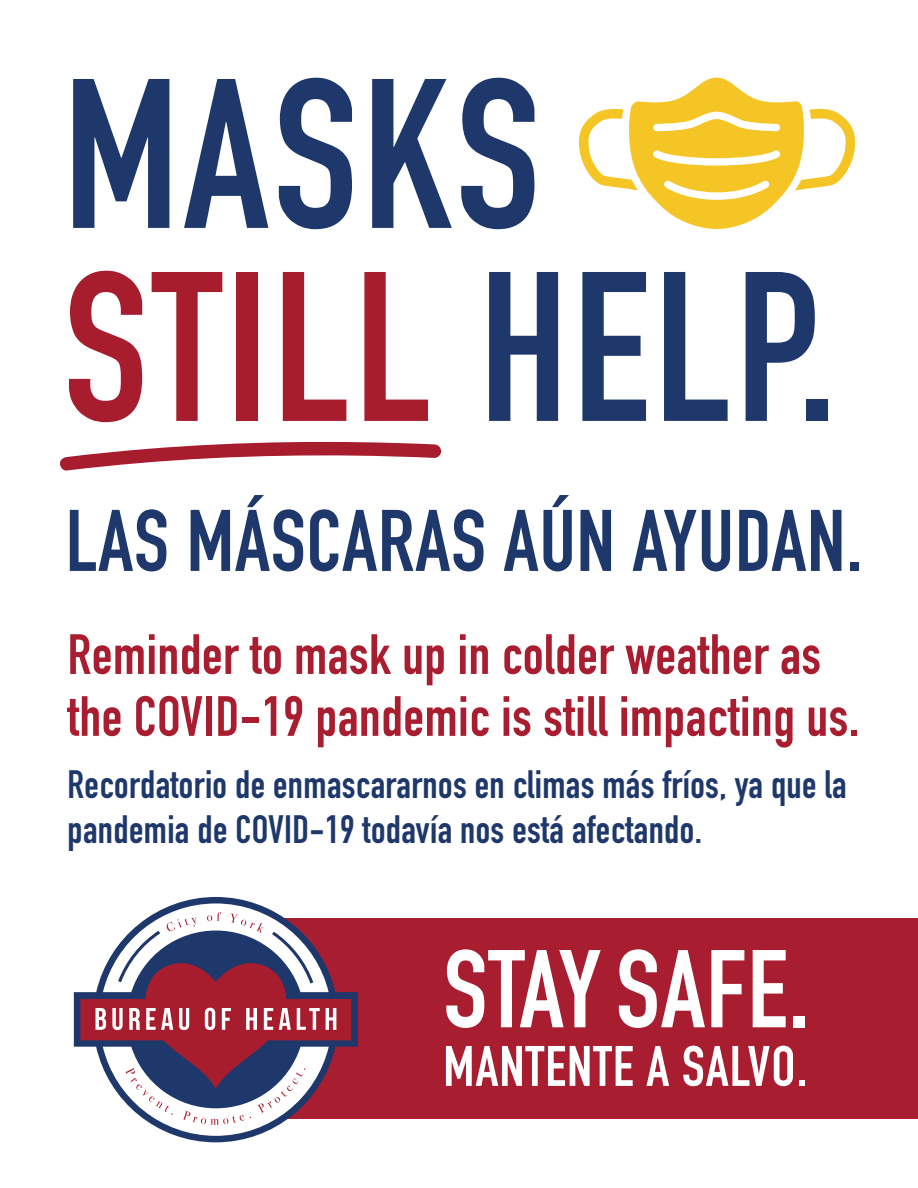
<style>
.page{position:relative;width:918px;height:1188px;background:#fff}
.page>*{position:absolute;margin:0;border:0;box-sizing:border-box;transform-origin:0 0}
.t1{font:700 209.25px/193px "DIN Condensed";letter-spacing:.02em;color:#1f386b}
.t2{font:700 85.8px "DIN Condensed";letter-spacing:.01em;color:#1f386b}
.t3{font:700 55.8px/61.9px "DIN Condensed";letter-spacing:.01em;color:#a81d2f}
.t4{font:700 39px/45px "DIN Condensed";letter-spacing:.01em;color:#1f386b}
.s1{color:#a81d2e}
</style>
<div class="page">
<div style="left:214px;top:918px;width:704px;height:201px;background:#a81d2f"></div>
<svg style="left:74px;top:897px;width:284px;height:245px"></svg>
<svg style="left:80px;top:912px;width:271px;height:213px"></svg>
<svg style="left:60px;top:441px;width:381px;height:30px"></svg>
<svg style="left:578px;top:78px;width:278px;height:152px"></svg>
<svg style="left:446px;top:949px;width:155px;height:79px"></svg>
<svg style="left:619px;top:949px;width:86px;height:79px"></svg>
<svg style="left:711px;top:950px;width:33px;height:77px"></svg>
<svg style="left:753px;top:950px;width:33px;height:77px"></svg>
<div style="left:793px;top:1016px;width:11px;height:11px;background:#fff"></div>
<svg style="left:446px;top:1046px;width:187px;height:40px"></svg>
<svg style="left:646px;top:1046px;width:23px;height:40px"></svg>
<svg style="left:683px;top:1046px;width:110px;height:40px"></svg>
<svg style="left:799px;top:1080px;width:6px;height:6px"></svg>
<h1 class="t1" style="left:63px;top:57px;width:775px">MASKS<br><span class="s1">STILL</span> HELP.</h1>
<h2 class="t2" style="left:66px;top:483px;width:798px">LAS MÁSCARAS AÚN AYUDAN.</h2>
<h3 class="t3" style="left:68px;top:623px;width:793px">Reminder to mask up in colder weather as the COVID-19 pandemic is still impacting us.</h3>
<p class="t4" style="left:68px;top:762px;width:781px">Recordatorio de enmascararnos en climas más fríos, ya que la pandemia de COVID-19 todavía nos está afectando.</p>
</div>
